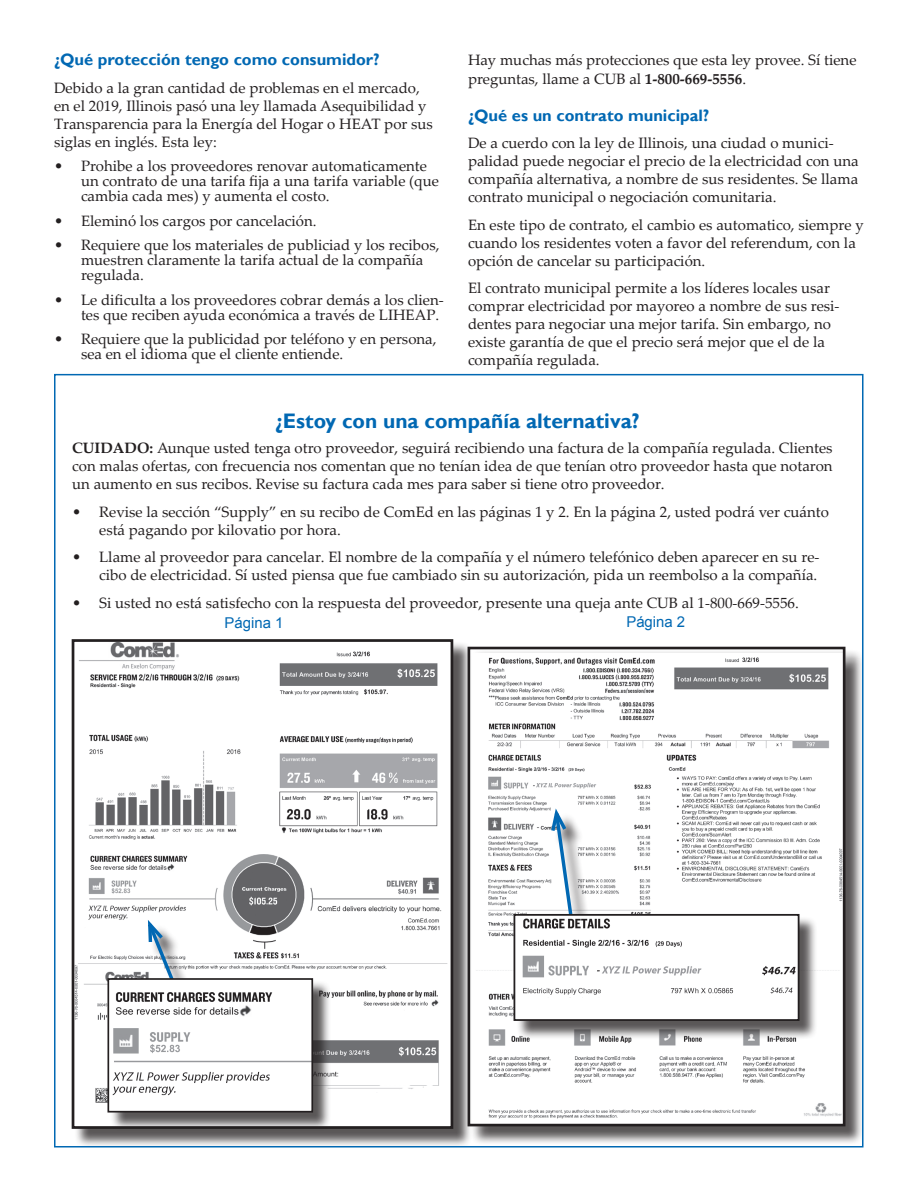
<style>
.page{position:relative;width:918px;height:1188px;background:#fff}
.page>*{position:absolute;margin:0;border:0;box-sizing:border-box;transform-origin:0 0}
.headline{font:700 21px "Gill Sans";color:#0168b3}
.subhead{font:700 16.5px "Gill Sans";color:#0168b3}
.Privacy_guide_paragr{font:15px/18px "Palatino Linotype";color:#231f20}
.Privacy_guide_paragr-2{font:14.85px "Arial";color:#0168b3}
.s1{font-weight:700}
</style>
<div class="page">
<div style="left:470px;top:649px;width:394px;height:496px;background:#231f20;opacity:.75"></div>
<img style="left:472px;top:653px;width:369px;height:469px">
<div style="left:468px;top:647px;width:377px;height:479px;border:3px solid #231f20"></div>
<div style="left:554px;top:812px;width:45px;height:184px;background:#231f20;opacity:.75"></div>
<svg style="left:549px;top:804px;width:34px;height:110px"></svg>
<div style="left:516px;top:916px;width:302px;height:123px;background:#231f20;opacity:.75"></div>
<img style="left:517px;top:917px;width:280px;height:101px">
<div style="left:514px;top:914px;width:286px;height:107px;border:2px solid #231f20"></div>
<div style="left:74px;top:641px;width:398px;height:506px;background:#231f20;opacity:.75"></div>
<img style="left:76px;top:643px;width:373px;height:482px">
<div style="left:72px;top:639px;width:381px;height:490px;border:3px solid #231f20"></div>
<div style="left:151px;top:924px;width:75px;height:160px;background:#231f20;opacity:.75"></div>
<svg style="left:145px;top:915px;width:66px;height:63px"></svg>
<div style="left:110px;top:980px;width:222px;height:151px;background:#231f20;opacity:.75"></div>
<img style="left:110px;top:981px;width:200px;height:129px">
<div style="left:107px;top:978px;width:206px;height:135px;border:2px solid #231f20"></div>
<p class="subhead" style="left:54px;top:50px;width:327px">¿Qué protección tengo como consumidor?</p>
<p class="Privacy_guide_paragr" style="left:54px;top:78px;width:380px">Debido a la gran cantidad de problemas en el mercado, en el 2019, Illinois pasó una ley llamada Asequibilidad y Transparencia para la Energía del Hogar o HEAT por sus siglas en inglés. Esta ley:</p>
<p class="Privacy_guide_paragr" style="left:81px;top:158px;width:359px;line-height:15px;text-indent:-27px">• Prohibe a los proveedores renovar automaticamente un contrato de una tarifa fija a una tarifa variable (que cambia cada mes) y aumenta el costo.</p>
<p class="Privacy_guide_paragr" style="left:54px;top:211px;width:264px">• Eleminó los cargos por cancelación.</p>
<p class="Privacy_guide_paragr" style="left:81px;top:237px;width:360px;line-height:15px;text-indent:-27px">• Requiere que los materiales de publiciad y los recibos, muestren claramente la tarifa actual de la compañía regulada.</p>
<p class="Privacy_guide_paragr" style="left:81px;top:292px;width:364px;line-height:15px;text-indent:-27px">• Le dificulta a los proveedores cobrar demás a los clien&shy;tes que reciben ayuda económica a través de LIHEAP.</p>
<p class="Privacy_guide_paragr" style="left:81px;top:331px;width:357px;line-height:15px;text-indent:-27px">• Requiere que la publicidad por teléfono y en persona, sea en el idioma que el cliente entiende.</p>
<p class="Privacy_guide_paragr" style="left:468px;top:50px;width:390px;line-height:19.5px">Hay muchas más protecciones que esta ley provee. Sí tiene preguntas, llame a CUB al <span class="s1">1-800-669-5556</span>.</p>
<p class="subhead" style="left:468px;top:105px;width:243px">¿Qué es un contrato municipal?</p>
<p class="Privacy_guide_paragr" style="left:468px;top:134px;width:392px">De a cuerdo con la ley de Illinois, una ciudad o munici&shy;palidad puede negociar el precio de la electricidad con una compañía alternativa, a nombre de sus residentes. Se llama contrato municipal o negociación comunitaria.</p>
<p class="Privacy_guide_paragr" style="left:468px;top:215px;width:397px">En este tipo de contrato, el cambio es automatico, siempre y cuando los residentes voten a favor del referendum, con la opción de cancelar su participación.</p>
<p class="Privacy_guide_paragr" style="left:468px;top:279px;width:373px">El contrato municipal permite a los líderes locales usar comprar electricidad por mayoreo a nombre de sus resi&shy;dentes para negociar una mejor tarifa. Sin embargo, no existe garantía de que el precio será mejor que el de la compañía regulada.</p>
<p class="headline" style="left:275px;top:409px;width:366px">¿Estoy con una compañía alternativa?</p>
<p class="Privacy_guide_paragr" style="left:72px;top:439px;width:762px;text-align:justify"><span class="s1">CUIDADO:</span> Aunque usted tenga otro proveedor, seguirá recibiendo una factura de la compañía regulada. Clientes con malas ofertas, con frecuencia nos comentan que no tenían idea de que tenían otro proveedor hasta que notaron un aumento en sus recibos. Revise su factura cada mes para saber si tiene otro proveedor.</p>
<p class="Privacy_guide_paragr" style="left:99px;top:502px;width:731px;text-indent:-27px">• Revise la sección “Supply” en su recibo de ComEd en las páginas 1 y 2. En la página 2, usted podrá ver cuánto está pagando por kilovatio por hora.</p>
<p class="Privacy_guide_paragr" style="left:72px;top:548px;width:749px;text-align:right">• Llame al proveedor para cancelar. El nombre de la compañía y el número telefónico deben aparecer en su re&shy;cibo de electricidad. Sí usted piensa que fue cambiado sin su autorización, pida un reembolso a la compañía.</p>
<p class="Privacy_guide_paragr" style="left:72px;top:593px;width:728px">• Si usted no está satisfecho con la respuesta del proveedor, presente una queja ante CUB al 1-800-669-5556.</p>
<p class="Privacy_guide_paragr-2" style="left:225px;top:613px;width:60px">Página 1</p>
<p class="Privacy_guide_paragr-2" style="left:626px;top:612px;width:60px">Página 2</p>
</div>
